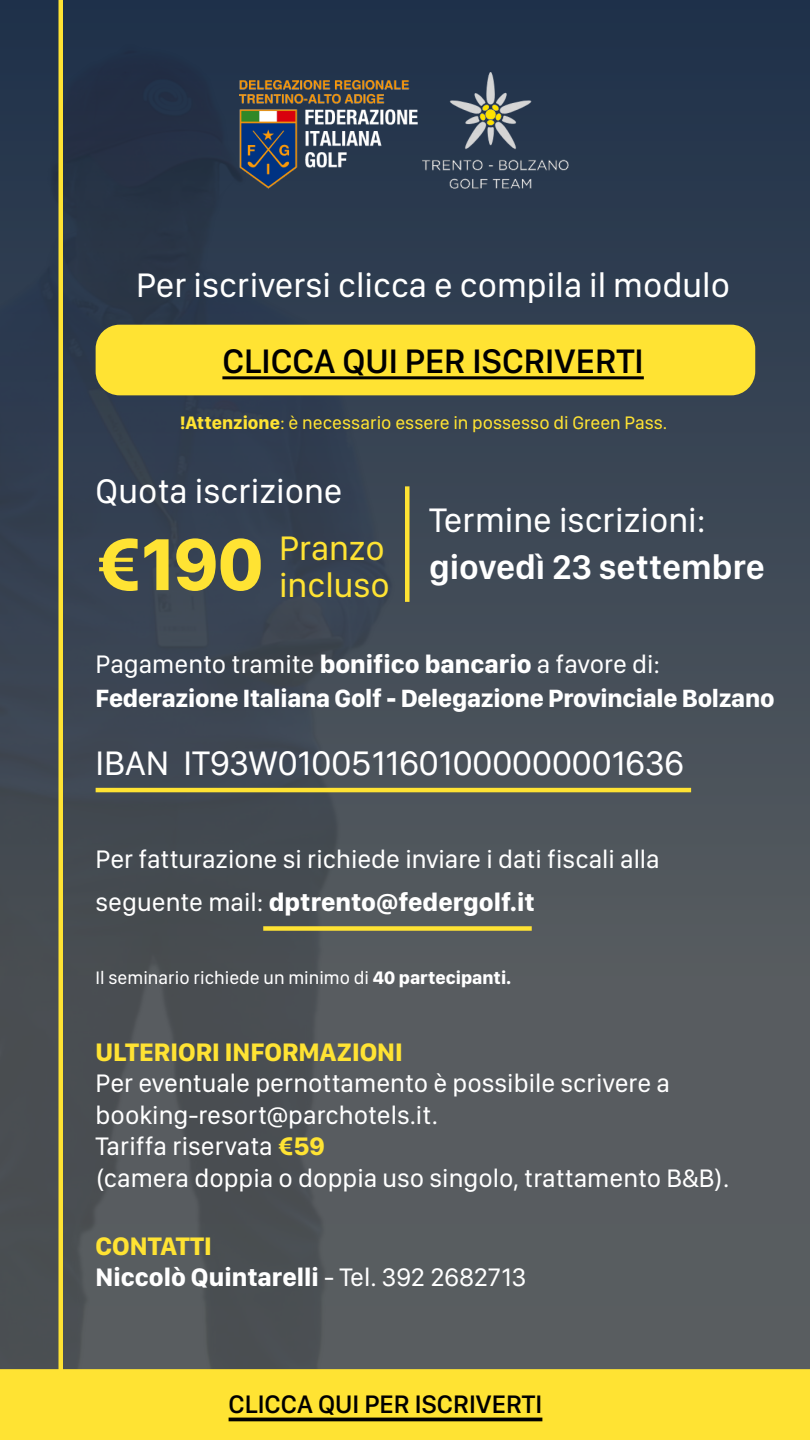
<style>
.page{position:relative;width:810px;height:1440px;background:#fff}
.page>*{position:absolute;margin:0;border:0;box-sizing:border-box;transform-origin:0 0}
.t1{font:35.25px "SF Compact Display";color:#fff}
.t2{font:500 35.25px "SF Compact Display";color:#000}
.t3{font:600 35.25px "SF Compact Display";color:#fff}
.t4{font:35.25px/37.5px "SF Compact Display";color:#ffe333;text-align:right}
.t5{font:26.25px/31.5px "SF Compact Display";color:#fff}
.t6{font:700 26.25px/31.5px "SF Compact Display";color:#fff}
.t7{font:500 26.25px "SF Compact Display";color:#000}
.t8{font:700 26.25px "SF Compact Display";color:#ffe333}
.t9{font:700 25.88px "SF Compact Display";letter-spacing:-.01em;color:#fff}
.t10{font:18.75px "SF Compact Display";color:#ffe333}
.t11{font:18.75px "SF Compact Display";color:#fff}
.s1{font-weight:700}
.s2{font-weight:700;color:#ffe333}
.s3{color:#ffe333}
.s4{font-weight:400}
</style>
<div class="page">
<img style="left:615px;top:0;width:195px;height:1369px">
<img style="left:0;top:0;width:615px;height:1369px">
<div style="left:58px;top:0;width:5px;height:1440px;background:#ffe333"></div>
<div style="left:96px;top:325px;width:659px;height:70px;background:#ffe333;border-radius:24px"></div>
<hr style="left:222px;top:376px;width:422px;height:3px;background:#000">
<hr style="left:96px;top:788px;width:595px;height:4px;background:#ffe333">
<div style="left:263px;top:926px;width:269px;height:5px;background:#ffe333"></div>
<div style="left:0;top:1369px;width:810px;height:71px;background:#ffe333"></div>
<hr style="left:229px;top:1418px;width:313px;height:3px;background:#000">
<div style="left:405px;top:486px;width:5px;height:116px;background:#ffe333"></div>
<img style="left:422px;top:72px;width:147px;height:117px">
<img style="left:240px;top:80px;width:177px;height:109px">
<h1 class="t1" style="left:136px;top:264px;width:595px">Per iscriversi clicca e compila il modulo</h1>
<h1 class="t2" style="left:222px;top:340px;width:423px">CLICCA QUI PER ISCRIVERTI</h1>
<p class="t10" style="left:180px;top:411px;width:489px"><span class="s1">!Attenzione</span>: è necessario essere in possesso di Green Pass.</p>
<h1 class="t1" style="left:96px;top:470px;width:248px">Quota iscrizione</h1>
<h1 class="t4" style="left:96px;top:529px;width:296px">Pranzo<br><sup>€190</sup> incluso</h1>
<h1 class="t1" style="left:429px;top:499px;width:278px">Termine iscrizioni:</h1>
<h1 class="t3" style="left:429px;top:546px;width:337px">giovedì 23 settembre</h1>
<p class="t5" style="left:96px;top:648px;width:566px">Pagamento tramite <span class="s1">bonifico bancario</span> a favore di:</p>
<p class="t9" style="left:96px;top:683px;width:680px">Federazione Italiana Golf - Delegazione Provinciale Bolzano</p>
<h1 class="t1" style="left:96px;top:742px;width:590px">IBAN IT93W0100511601000000001636</h1>
<p class="t5" style="left:96px;top:838px;width:566px;line-height:42.3px">Per fatturazione si richiede inviare i dati fiscali alla seguente mail: <span class="s1">dptrento@federgolf.it</span></p>
<p class="t11" style="left:96px;top:967px;width:417px">Il seminario richiede un minimo di <span class="s1">40 partecipanti.</span></p>
<p class="t8" style="left:96px;top:1036px;width:309px">ULTERIORI INFORMAZIONI</p>
<p class="t5" style="left:96px;top:1067px;width:635px">Per eventuale pernottamento è possibile scrivere a booking-resort@parchotels.it.<br>Tariffa riservata <span class="s2">€59<br></span>(camera doppia o doppia uso singolo, trattamento B&amp;B).</p>
<p class="t6" style="left:96px;top:1230px;width:432px"><span class="s3">CONTATTI<br></span>Niccolò Quintarelli <span class="s4">- Tel. 392 2682713</span></p>
<p class="t7" style="left:229px;top:1388px;width:315px">CLICCA QUI PER ISCRIVERTI</p>
</div>
